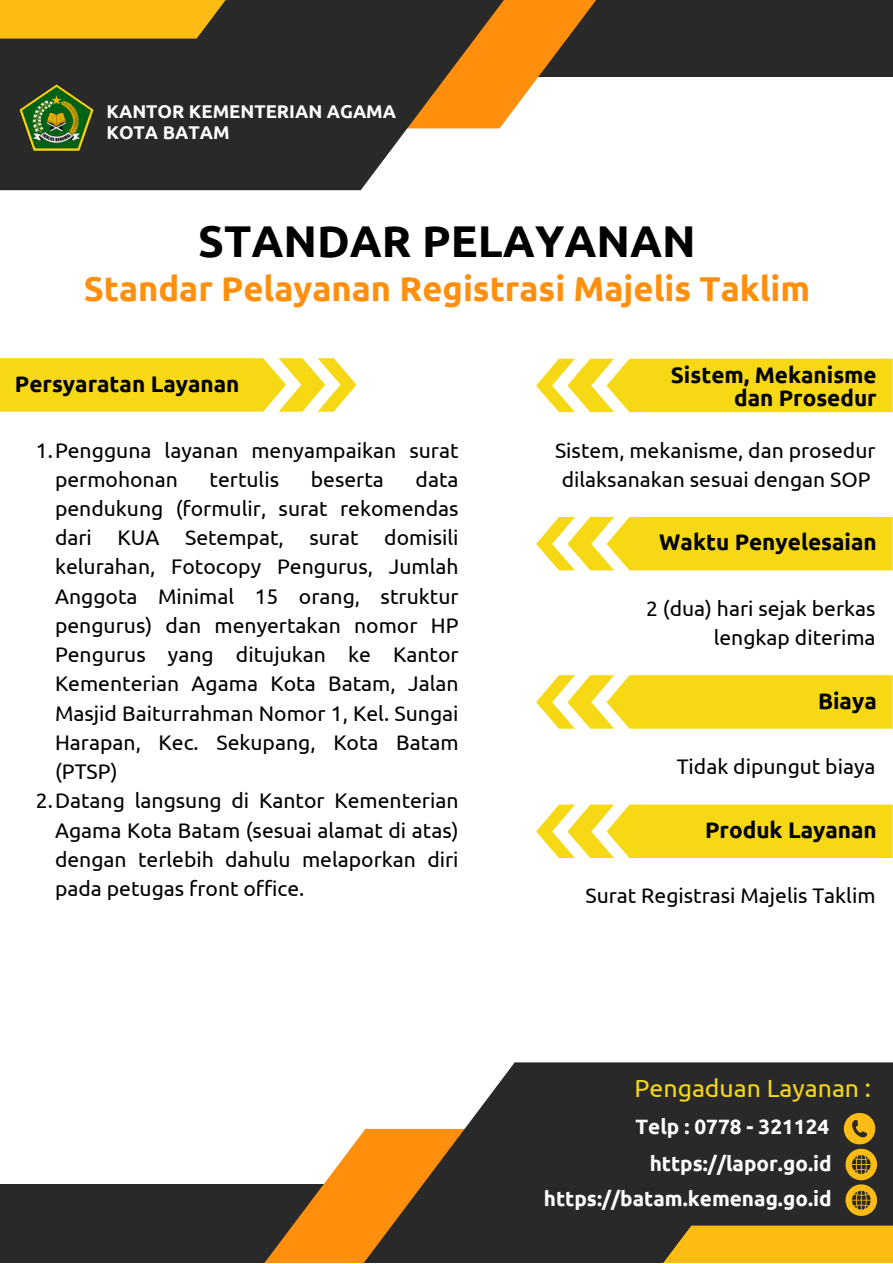
<style>
.page{position:relative;width:893px;height:1264px;background:#fff}
.page>*{position:absolute;margin:0;border:0;box-sizing:border-box;transform-origin:0 0}
.t1{font:700 44.4px "Ubuntu";color:#000}
.t2{font:700 34.5px "Ubuntu";color:#ff8f0c}
.t3{font:24.75px "Ubuntu";color:#f6d814}
.t4{font:700 22.5px/22.5px "Ubuntu";color:#000;text-align:right}
.t5{font:21.15px/29.2px "Ubuntu";color:#000;text-align:justify}
.t6{font:700 20.7px "Ubuntu";color:#fff}
.t7{font:700 18.45px "Ubuntu";color:#fff}
</style>
<div class="page">
<div style="left:0;top:0;width:892px;height:77px;background:#292929"></div>
<svg style="left:515px;top:0;width:81px;height:108px"></svg>
<svg style="left:0;top:0;width:515px;height:190px;fill:#292929"></svg>
<svg style="left:0;top:0;width:237px;height:39px;background:#e3aa16"></svg>
<div style="left:0;top:1184px;width:892px;height:78px;background:#292929"></div>
<svg style="left:265px;top:1152px;width:83px;height:110px"></svg>
<svg style="left:348px;top:1062px;width:544px;height:200px;fill:#292929"></svg>
<svg style="left:647px;top:1225px;width:245px;height:37px;background:#dfa716"></svg>
<svg style="left:843px;top:1112px;width:33px;height:103px;background:#9a771d"></svg>
<svg style="left:0;top:358px;width:356px;height:53px;background:#f7dc2f"></svg>
<svg style="left:536px;top:517px;width:356px;height:53px;background:#f7dc30"></svg>
<svg style="left:536px;top:675px;width:356px;height:53px;background:#f7dc31"></svg>
<svg style="left:536px;top:804px;width:356px;height:54px;background:#f7dd32"></svg>
<svg style="left:536px;top:358px;width:356px;height:54px;background:#f7dd33"></svg>
<img style="left:19px;top:84px;width:74px;height:66px">
<p class="t7" style="left:106px;top:101px;width:291px">KANTOR KEMENTERIAN AGAMA</p>
<p class="t7" style="left:106px;top:121px;width:125px">KOTA BATAM</p>
<p class="t1" style="left:198px;top:215px;width:499px">STANDAR PELAYANAN</p>
<p class="t2" style="left:84px;top:269px;width:728px">Standar Pelayanan Registrasi Majelis Taklim</p>
<p class="t4" style="left:15px;top:372px;width:226px">Persyaratan Layanan</p>
<p class="t5" style="left:55px;top:435px;width:405px;text-indent:-19px">1.Pengguna layanan menyampaikan surat permohonan</p>
<p class="t5" style="left:55px;top:464px;width:405px;text-indent:360px">data pendukung (formulir, surat rekomendas dari KUA Setempat, surat domisili kelurahan, Fotocopy Pengurus, Jumlah Anggota Minimal 15 orang, struktur pengurus) dan menyertakan nomor HP Pengurus yang ditujukan ke Kantor Kementerian Agama Kota Batam, Jalan Masjid Baiturrahman Nomor 1, Kel. Sungai Harapan, Kec. Sekupang, Kota Batam (PTSP)</p>
<p class="t5" style="left:55px;top:786px;width:405px;text-indent:-19px">2.Datang langsung di Kantor Kementerian Agama Kota Batam (sesuai alamat di atas) dengan terlebih dahulu melaporkan diri pada petugas front office.</p>
<p class="t5" style="left:209px;top:464px;width:71px">tertulis</p>
<p class="t5" style="left:311px;top:464px;width:75px">beserta</p>
<p class="t4" style="left:670px;top:364px;width:207px">Sistem, Mekanisme dan Prosedur</p>
<p class="t5" style="left:555px;top:435px;width:322px;text-align:center">Sistem, mekanisme, dan prosedur dilaksanakan sesuai dengan SOP</p>
<p class="t4" style="left:659px;top:531px;width:219px">Waktu Penyelesaian</p>
<p class="t5" style="left:646px;top:593px;width:231px">2 (dua) hari sejak berkas</p>
<p class="t5" style="left:713px;top:622px;width:163px">lengkap diterima</p>
<p class="t4" style="left:817px;top:689px;width:60px">Biaya</p>
<p class="t5" style="left:676px;top:751px;width:200px">Tidak dipungut biaya</p>
<p class="t4" style="left:705px;top:818px;width:173px">Produk Layanan</p>
<p class="t5" style="left:585px;top:881px;width:291px">Surat Registrasi Majelis Taklim</p>
<p class="t3" style="left:634px;top:1074px;width:238px">Pengaduan Layanan :</p>
<p class="t6" style="left:635px;top:1114px;width:195px">Telp : 0778 - 321124</p>
<p class="t6" style="left:649px;top:1151px;width:183px">https://lapor.go.id</p>
<p class="t6" style="left:543px;top:1186px;width:289px">https://batam.kemenag.go.id</p>
</div>
